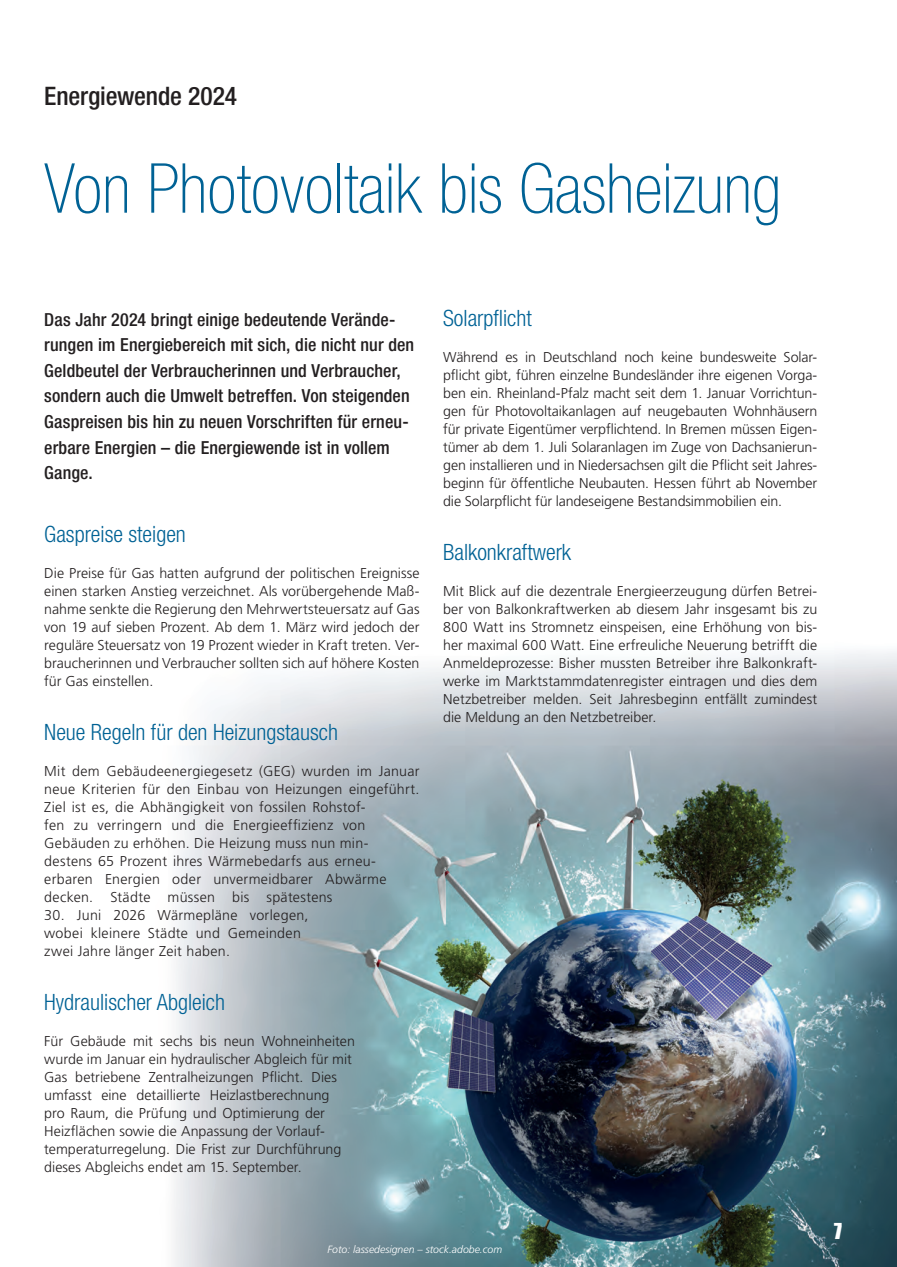
<style>
.page{position:relative;width:897px;height:1267px;background:#fff}
.page>*{position:absolute;margin:0;border:0;box-sizing:border-box;transform-origin:0 0}
.Headline_46pt__Standard{font:100 condensed 69px "Helvetica Neue LT Std";color:#006295}
.Dachzeile__Standard{font:500 condensed 25.5px "Helvetica Neue LT Std";letter-spacing:-.005em;color:#231f20}
.Zwischenüberschrift{font:300 condensed 22.5px "Helvetica Neue LT Std";color:#006295}
.Seitenzahl_ungerade{font:22.5px "Impact LT Std";color:#fff}
.Anlauf{font:500 condensed 18px/25.5px "Helvetica Neue LT Std";letter-spacing:.005em;color:#231f20}
.Fließtext{font:300 14.25px/18px "Frutiger LT Std";letter-spacing:.01em;color:#231f20;text-align:justify}
.Fotonachweis{font:italic 300 10.5px "Frutiger LT Std";color:#fff}
</style>
<div class="page">
<img style="left:172px;top:651px;width:724px;height:615px">
<p class="Dachzeile__Standard" style="left:44px;top:81px;width:194px">Energiewende 2024</p>
<p class="Headline_46pt__Standard" style="left:44px;top:150px;width:738px">Von Photovoltaik bis Gasheizung</p>
<p class="Anlauf" style="left:44px;top:306px;width:371px">Das Jahr 2024 bringt einige bedeutende Verände&shy;rungen im Energiebereich mit sich, die nicht nur den Geldbeutel der Verbraucherinnen und Verbraucher, sondern auch die Umwelt betreffen. Von steigenden Gaspreisen bis hin zu neuen Vorschriften für erneu&shy;erbare Energien – die Energiewende ist in vollem Gange.</p>
<p class="Zwischenüberschrift" style="left:44px;top:521px;width:143px">Gaspreise steigen</p>
<p class="Fließtext" style="left:44px;top:564px;width:377px">Die Preise für Gas hatten aufgrund der politischen Ereignisse einen starken Anstieg verzeichnet. Als vorübergehende Maß&shy;nahme senkte die Regierung den Mehrwertsteuersatz auf Gas von 19 auf sieben Prozent. Ab dem 1. März wird jedoch der reguläre Steuersatz von 19 Prozent wieder in Kraft treten. Ver&shy;braucherinnen und Verbraucher sollten sich auf höhere Kosten für Gas einstellen.</p>
<p class="Zwischenüberschrift" style="left:44px;top:719px;width:295px">Neue Regeln für den Heizungstausch</p>
<p class="Fließtext" style="left:44px;top:762px;width:376px;text-align:left">Mit dem Gebäudeenergiegesetz (GEG) wurden im Januar neue Kriterien für den Einbau von Heizungen eingeführt.<br>Ziel ist es, die Abhängigkeit von fossilen Rohstof-<br>fen zu verringern und die Energieeffizienz von Gebäuden zu erhöhen. Die Heizung muss nun min&shy;destens 65 Prozent ihres Wärmebedarfs aus erneu&shy;erbaren Energien oder unvermeidbarer Abwärme decken. Städte müssen bis spätestens</p>
<p class="Fließtext" style="left:44px;top:906px;width:266px;text-align:left">30. Juni 2026 Wärmepläne vorlegen, wobei kleinere Städte und Gemeinden zwei Jahre länger Zeit haben.</p>
<p class="Zwischenüberschrift" style="left:44px;top:989px;width:182px">Hydraulischer Abgleich</p>
<p class="Fließtext" style="left:44px;top:1032px;width:312px;text-align:left">Für Gebäude mit sechs bis neun Wohneinheiten wurde im Januar ein hydraulischer Abgleich für mit Gas betriebene Zentralheizungen Pflicht. Dies umfasst eine detaillierte Heizlastberechnung<br>pro Raum, die Prüfung und Optimierung der Heizflächen sowie die Anpassung der Vorlauf&shy;temperaturregelung. Die Frist zur Durchführung dieses Abgleichs endet am 15. September.</p>
<p class="Zwischenüberschrift" style="left:443px;top:305px;width:90px">Solarpflicht</p>
<p class="Fließtext" style="left:443px;top:348px;width:375px">Während es in Deutschland noch keine bundesweite Solar&shy;pflicht gibt, führen einzelne Bundesländer ihre eigenen Vorga&shy;ben ein. Rheinland-Pfalz macht seit dem 1. Januar Vorrichtun&shy;gen für Photovoltaikanlagen auf neugebauten Wohnhäusern für private Eigentümer verpflichtend. In Bremen müssen Eigen&shy;tümer ab dem 1. Juli Solaranlagen im Zuge von Dachsanierun&shy;gen installieren und in Niedersachsen gilt die Pflicht seit Jahres&shy;beginn für öffentliche Neubauten. Hessen führt ab November die Solarpflicht für landeseigene Bestandsimmobilien ein.</p>
<p class="Zwischenüberschrift" style="left:443px;top:539px;width:129px">Balkonkraftwerk</p>
<p class="Fließtext" style="left:443px;top:582px;width:375px">Mit Blick auf die dezentrale Energieerzeugung dürfen Betrei&shy;ber von Balkonkraftwerken ab diesem Jahr insgesamt bis zu 800 Watt ins Stromnetz einspeisen, eine Erhöhung von bis&shy;her maximal 600 Watt. Eine erfreuliche Neuerung betrifft die Anmeldeprozesse: Bisher mussten Betreiber ihre Balkonkraft&shy;werke im Marktstammdatenregister eintragen und dies dem Netzbetreiber melden. Seit Jahresbeginn entfällt zumindest die Meldung an den Netzbetreiber.</p>
<p class="Fotonachweis" style="left:327px;top:1242px;width:176px">Foto: lassedesignen – stock.adobe.com</p>
<p class="Seitenzahl_ungerade" style="left:833px;top:1218px;width:10px">7</p>
</div>
